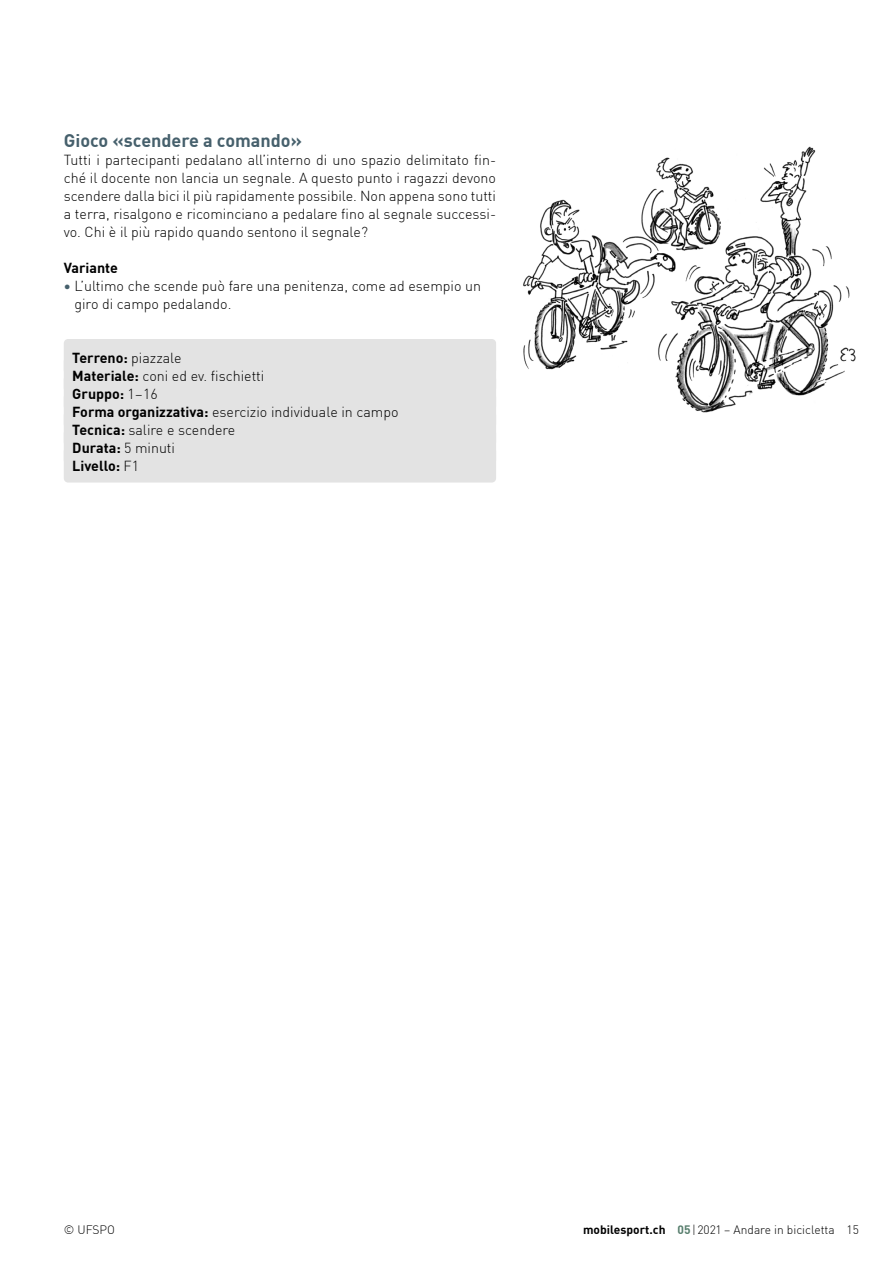
<style>
.page{position:relative;width:893px;height:1263px;background:#fff}
.page>*{position:absolute;margin:0;border:0;box-sizing:border-box;transform-origin:0 0}
.h_Untertitel{font:700 18px "DINOT";color:#46606c}
.p_Fliesstext{font:300 14.25px/18px "DINOT";color:#000;text-align:justify}
.p_Fliesstext_Tipp{font:300 14.25px "DINOT";color:#000}
.p_Fliesstext_Tipp-2{font:700 14.25px "DINOT";color:#000}
.h3_Untertitel{font:700 14.25px "DINOT";color:#000}
.t1{font:300 12px "DINOT";color:#000}
.s1{font-weight:700;color:#46606c}
.s2{font-weight:300}
.s3{font-weight:700}
.s4{font-weight:700;color:#567d6c}
</style>
<div class="page">
<div style="left:64px;top:339px;width:432px;height:35px;background:#e3e3e3;border-radius:4px"></div>
<div style="left:64px;top:357px;width:432px;height:35px;background:#e3e3e3;border-radius:4px"></div>
<div style="left:64px;top:375px;width:432px;height:35px;background:#e3e3e3;border-radius:4px"></div>
<div style="left:64px;top:393px;width:432px;height:35px;background:#e3e3e3;border-radius:4px"></div>
<div style="left:64px;top:411px;width:432px;height:35px;background:#e3e3e3;border-radius:4px"></div>
<div style="left:64px;top:429px;width:432px;height:35px;background:#e3e3e3;border-radius:4px"></div>
<div style="left:64px;top:447px;width:432px;height:35px;background:#e3e3e3;border-radius:4px"></div>
<img style="left:523px;top:146px;width:333px;height:267px">
<h2 class="h_Untertitel" style="left:64px;top:126px;width:240px">Gioco «scendere a comando»</h2>
<p class="p_Fliesstext" style="left:64px;top:149px;width:434px">Tutti i partecipanti pedalano all’interno di uno spazio delimitato fin&shy;ché il docente non lancia un segnale. A questo punto i ragazzi devono scendere dalla bici il più rapidamente possibile. Non appena sono tutti a terra, risalgono e ricominciano a pedalare fino al segnale successi&shy;vo. Chi è il più rapido quando sentono il segnale?</p>
<h3 class="h3_Untertitel" style="left:64px;top:256px;width:56px">Variante</h3>
<p class="p_Fliesstext" style="left:74px;top:275px;width:408px;text-indent:-11px"><span class="s1">•</span> L’ultimo che scende può fare una penitenza, come ad esempio un giro di campo pedalando.</p>
<p class="p_Fliesstext_Tipp-2" style="left:72px;top:346px;width:111px">Terreno: <span class="s2">piazzale</span></p>
<p class="p_Fliesstext_Tipp" style="left:72px;top:365px;width:194px"><span class="s3">Materiale:</span> coni ed ev. fischietti</p>
<p class="p_Fliesstext_Tipp-2" style="left:72px;top:382px;width:87px">Gruppo: <span class="s2">1–16</span></p>
<p class="p_Fliesstext_Tipp" style="left:72px;top:401px;width:328px"><span class="s3">Forma organizzativa:</span> esercizio individuale in campo</p>
<p class="p_Fliesstext_Tipp" style="left:72px;top:419px;width:165px"><span class="s3">Tecnica:</span> salire e scendere</p>
<p class="p_Fliesstext_Tipp-2" style="left:72px;top:436px;width:104px">Durata: <span class="s2">5 minuti</span></p>
<p class="p_Fliesstext_Tipp-2" style="left:72px;top:454px;width:68px">Livello: <span class="s2">F1</span></p>
<p class="t1" style="left:64px;top:1220px;width:53px">© UFSPO</p>
<p class="t1" style="left:583px;top:1220px;width:277px"><span class="s3">mobilesport.ch</span> <span class="s4">05</span>|2021 – Andare in bicicletta 15</p>
</div>
